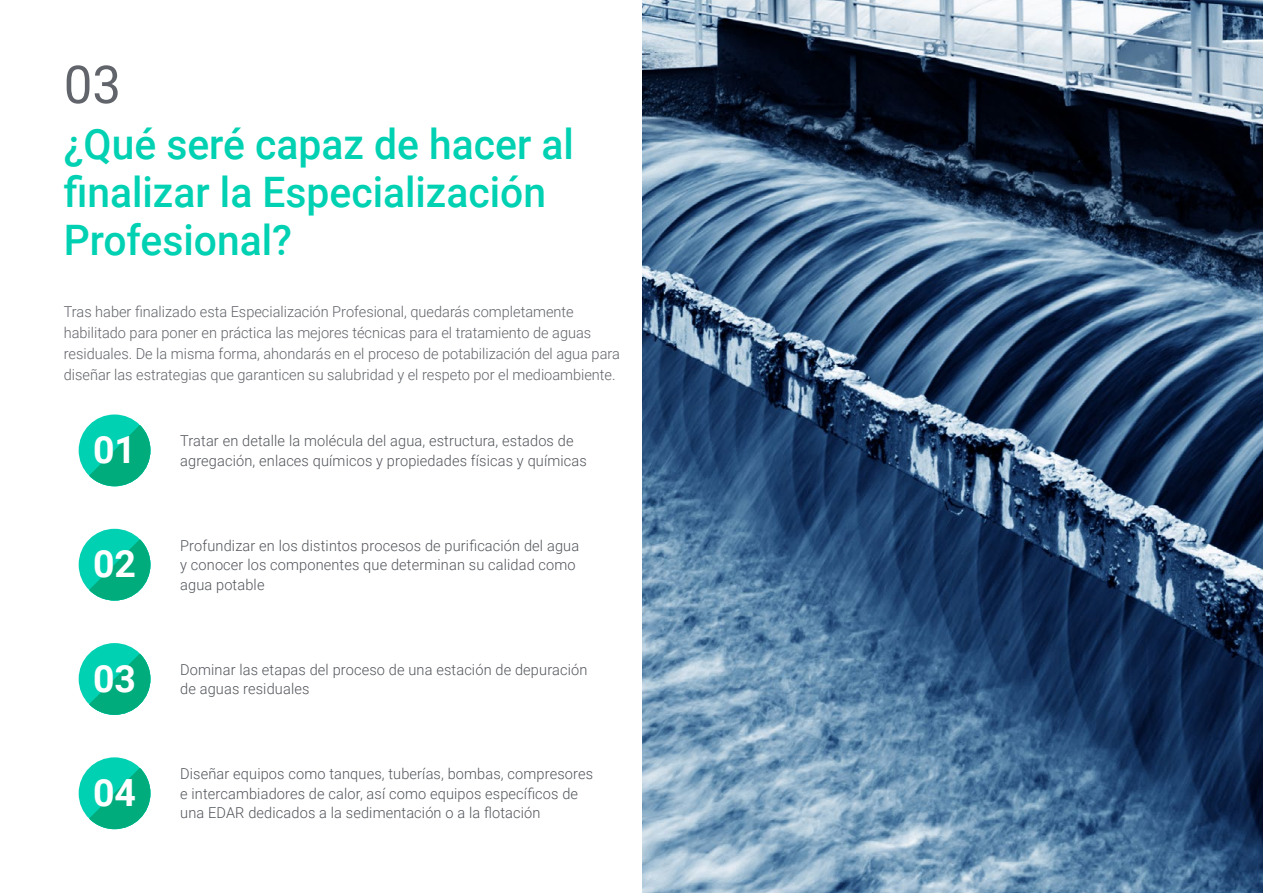
<style>
.page{position:relative;width:1263px;height:893px;background:#fff}
.page>*{position:absolute;margin:0;border:0;box-sizing:border-box;transform-origin:0 0}
.t1{font:52.5px "Roboto";color:#61646a}
.t2{font:500 42px/48px "Roboto";color:#00d1b2}
.t3{font:700 37.5px "Roboto";color:#fff}
.t4{font:300 15px/19.5px "Roboto";letter-spacing:.01em;color:#52555b}
.t5{font:300 15px/21px "Roboto";color:#61646a}
</style>
<div class="page">
<img style="left:642px;top:0;width:621px;height:893px">
<div style="left:79px;top:529px;width:71px;height:72px;background:#00d1b2;border-radius:50%"></div>
<svg style="left:89px;top:539px;width:61px;height:62px"></svg>
<div style="left:79px;top:757px;width:71px;height:72px;background:#00d1b2;border-radius:50%"></div>
<svg style="left:89px;top:768px;width:61px;height:61px"></svg>
<div style="left:79px;top:643px;width:71px;height:72px;background:#00d1b2;border-radius:50%"></div>
<svg style="left:89px;top:654px;width:61px;height:61px"></svg>
<div style="left:79px;top:414px;width:71px;height:72px;background:#00d1b2;border-radius:50%"></div>
<svg style="left:89px;top:425px;width:61px;height:61px"></svg>
<h1 class="t1" style="left:64px;top:48px;width:59px">03</h1>
<h2 class="t2" style="left:64px;top:119px;width:512px">¿Qué seré capaz de hacer al finalizar la Especialización<br>Profesional?</h2>
<p class="t5" style="left:64px;top:301px;width:558px">Tras haber finalizado esta Especialización Profesional, quedarás completamente habilitado para poner en práctica las mejores técnicas para el tratamiento de aguas residuales. De la misma forma, ahondarás en el proceso de potabilización del agua para diseñar las estrategias que garanticen su salubridad y el respeto por el medioambiente.</p>
<h3 class="t3" style="left:93px;top:423px;width:45px">01</h3>
<p class="t4" style="left:180px;top:431px;width:395px">Tratar en detalle la molécula del agua, estructura, estados de</p>
<p class="t4" style="left:180px;top:450px;width:408px">agregación, enlaces químicos y propiedades físicas y químicas</p>
<h3 class="t3" style="left:93px;top:538px;width:45px">02</h3>
<p class="t4" style="left:180px;top:535px;width:400px">Profundizar en los distintos procesos de purificación del agua y conocer los componentes que determinan su calidad como agua potable</p>
<h3 class="t3" style="left:93px;top:652px;width:45px">03</h3>
<p class="t4" style="left:180px;top:659px;width:409px">Dominar las etapas del proceso de una estación de depuración de aguas residuales</p>
<h3 class="t3" style="left:93px;top:766px;width:45px">04</h3>
<p class="t4" style="left:180px;top:764px;width:414px">Diseñar equipos como tanques, tuberías, bombas, compresores e intercambiadores de calor, así como equipos específicos de una EDAR dedicados a la sedimentación o a la flotación</p>
</div>
